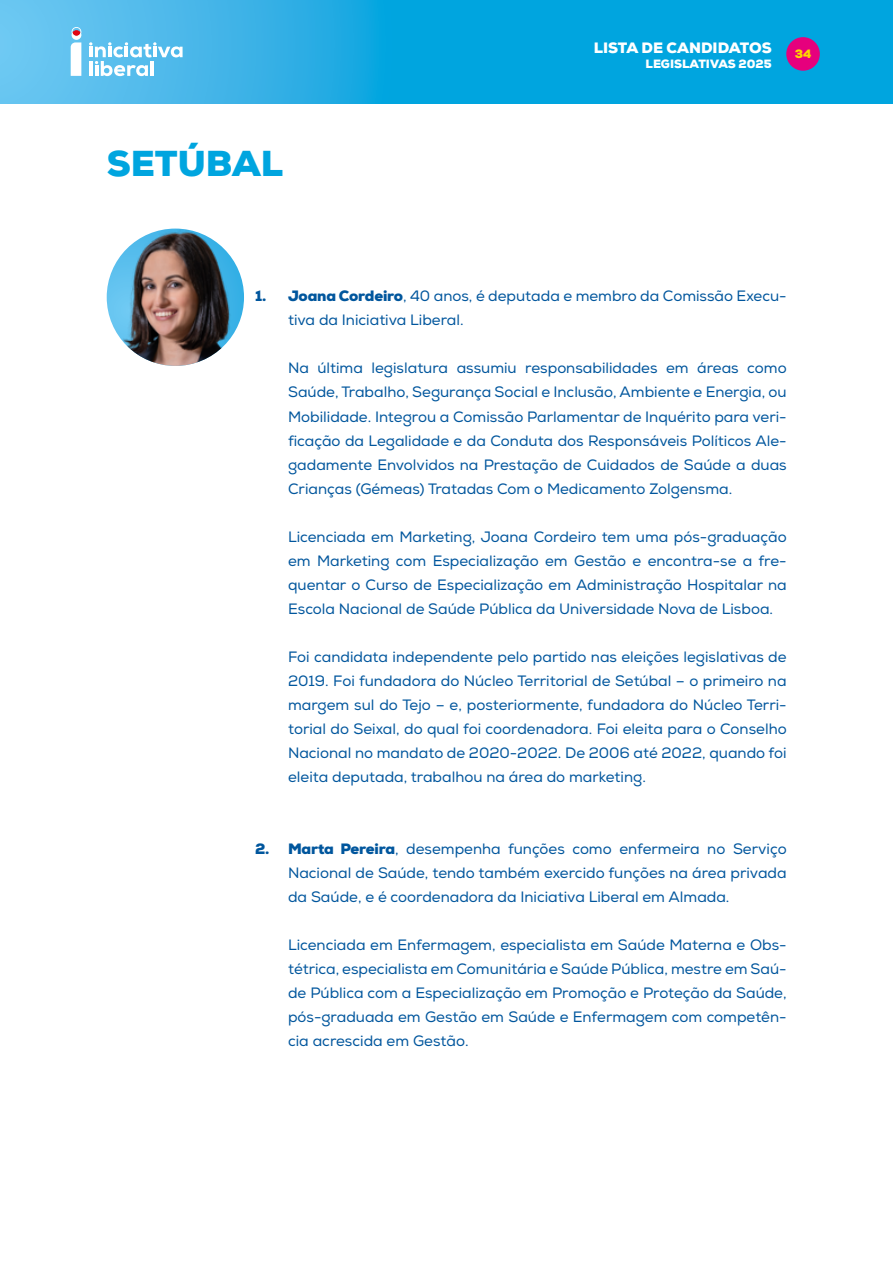
<style>
.page{position:relative;width:893px;height:1263px;background:#fff}
.page>*{position:absolute;margin:0;border:0;box-sizing:border-box;transform-origin:0 0}
.t1{font:900 36px "Nexa";color:#00a5df}
.t2{font:15px/24px "Nexa";color:#00569d;text-align:justify}
.t3{font:900 15px "Nexa";color:#fff}
.t4{font:900 12.15px "Nexa";color:#ffd800}
.t5{font:900 12px "Nexa";color:#fff}
.s1{font-weight:900}
</style>
<div class="page">
<svg style="left:0;top:0;width:892px;height:103px;background:#1bace3"></svg>
<div style="left:786px;top:37px;width:34px;height:34px;background:#e6007d;border-radius:50%"></div>
<svg style="left:71px;top:27px;width:10px;height:49px"></svg>
<svg style="left:89px;top:42px;width:94px;height:34px"></svg>
<hr style="left:151px;top:61px;width:3px;height:15px;background:#fff">
<hr style="left:892px;top:0;width:1px;height:103px;background:#00a5df">
<img style="left:107px;top:229px;width:137px;height:137px;border-radius:69px">
<h1 class="t1" style="left:107px;top:140px;width:178px">SETÚBAL</h1>
<p class="t3" style="left:594px;top:39px;width:180px">LISTA DE CANDIDATOS</p>
<p class="t5" style="left:646px;top:56px;width:128px">LEGISLATIVAS 2025</p>
<p class="t4" style="left:795px;top:46px;width:18px">34</p>
<p class="t2" style="left:288px;top:285px;width:500px;text-indent:-33px"><span class="s1">1. Joana Cordeiro</span>, 40 anos, é deputada e membro da Comissão Execu&shy;tiva da Iniciativa Liberal.</p>
<p class="t2" style="left:288px;top:357px;width:500px">Na última legislatura assumiu responsabilidades em áreas como Saúde, Trabalho, Segurança Social e Inclusão, Ambiente e Energia, ou Mobilidade. Integrou a Comissão Parlamentar de Inquérito para veri&shy;ficação da Legalidade e da Conduta dos Responsáveis Políticos Ale&shy;gadamente Envolvidos na Prestação de Cuidados de Saúde a duas Crianças (Gémeas) Tratadas Com o Medicamento Zolgensma.</p>
<p class="t2" style="left:288px;top:525px;width:500px">Licenciada em Marketing, Joana Cordeiro tem uma pós-graduação em Marketing com Especialização em Gestão e encontra-se a fre&shy;quentar o Curso de Especialização em Administração Hospitalar na Escola Nacional de Saúde Pública da Universidade Nova de Lisboa.</p>
<p class="t2" style="left:288px;top:645px;width:500px">Foi candidata independente pelo partido nas eleições legislativas de 2019. Foi fundadora do Núcleo Territorial de Setúbal – o primeiro na margem sul do Tejo – e, posteriormente, fundadora do Núcleo Terri&shy;torial do Seixal, do qual foi coordenadora. Foi eleita para o Conselho Nacional no mandato de 2020-2022. De 2006 até 2022, quando foi eleita deputada, trabalhou na área do marketing.</p>
<p class="t2" style="left:288px;top:837px;width:500px;text-indent:-33px"><span class="s1">2. Marta Pereira</span>, desempenha funções como enfermeira no Serviço Nacional de Saúde, tendo também exercido funções na área privada da Saúde, e é coordenadora da Iniciativa Liberal em Almada.</p>
<p class="t2" style="left:288px;top:933px;width:500px">Licenciada em Enfermagem, especialista em Saúde Materna e Obs&shy;tétrica, especialista em Comunitária e Saúde Pública, mestre em Saú&shy;de Pública com a Especialização em Promoção e Proteção da Saúde, pós-graduada em Gestão em Saúde e Enfermagem com competên&shy;cia acrescida em Gestão.</p>
</div>
